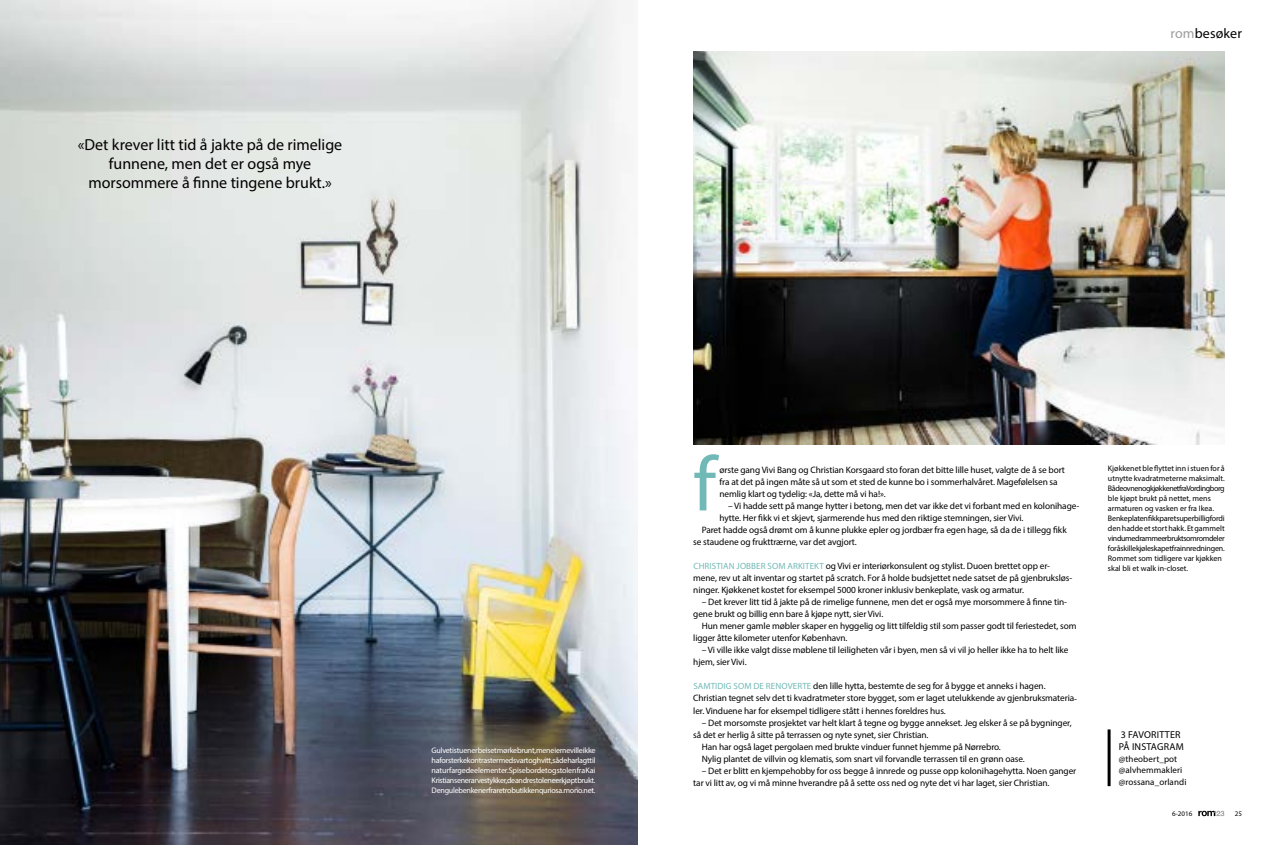
<style>
.page{position:relative;width:1276px;height:845px;background:#fff}
.page>*{position:absolute;margin:0;border:0;box-sizing:border-box;transform-origin:0 0}
.t1{font:77.9px "Myriad Pro";color:#71b9b7}
.t2{font:16px/19px "Myriad Pro";color:#000;text-align:center}
.t3{font:14px "Myriad Pro";letter-spacing:.01em;color:#000}
.t4{font:10px/12px "Myriad Pro";letter-spacing:.02em;color:#000}
.t5{font:9.3px/12px "Myriad Pro";letter-spacing:-.01em;color:#000}
.t6{font:9px/11.5px "Myriad Pro";letter-spacing:.01em;color:#000}
.t7{font:8px/10px "Myriad Pro";color:#000}
.t8{font:8px/10px "Myriad Pro";letter-spacing:-.03em;color:#fff;text-align:justify}
.t9{font:7px "Myriad Pro";color:#000}
.s1{color:#9d9d9c}
.s2{font-size:9px;color:#71b9b7}
</style>
<div class="page">
<svg style="left:1198px;top:810px;width:26px;height:6px"></svg>
<img style="left:0;top:0;width:638px;height:845px">
<img style="left:693px;top:51px;width:531px;height:394px">
<hr style="left:1107px;top:729px;width:3px;height:57px;background:#000">
<h2 class="t2" style="left:78px;top:135px;width:266px">«Det krever litt tid å jakte på de rimelige funnene, men det er også mye morsommere å finne tingene brukt.»</h2>
<h3 class="t3" style="left:1170px;top:25px;width:73px"><span class="s1">rom</span>besøker</h3>
<p class="t8" style="left:431px;top:745px;width:165px">Gulvet i stuen er beiset mørkebrunt, men eierne ville ikke ha for sterke kontraster med svart og hvitt, så de har lagt til naturfargede elementer. Spisebordet og stolen fra Kai Kristiansen er arvestykker, de andre stolene er kjøpt brukt.<br>Den gule benken er fra retrobutikken quriosa.mono.net.</p>
<h1 class="t1" style="left:693px;top:436px;width:24px">f</h1>
<p class="t5" style="left:719px;top:464px;width:347px">ørste gang Vivi Bang og Christian Korsgaard sto foran det bitte lille huset, valgte de å se bort fra at det på ingen måte så ut som et sted de kunne bo i sommerhalvåret. Magefølelsen sa nemlig klart og tydelig: «Ja, dette må vi ha!».</p>
<p class="t5" style="left:728px;top:500px;width:353px">– Vi hadde sett på mange hytter i betong, men det var ikke det vi forbant med en kolonihage-</p>
<p class="t5" style="left:719px;top:512px;width:305px">hytte. Her fikk vi et skjevt, sjarmerende hus med den riktige stemningen, sier Vivi.</p>
<p class="t5" style="left:702px;top:524px;width:366px">Paret hadde også drømt om å kunne plukke epler og jordbær fra egen hage, så da de i tillegg fikk</p>
<p class="t5" style="left:693px;top:536px;width:165px">se staudene og frukttrærne, var det avgjort.</p>
<p class="t5" style="left:693px;top:560px;width:380px"><span class="s2">CHRISTIAN JOBBER SOM ARKITEKT</span> og Vivi er interiørkonsulent og stylist. Duoen brettet opp er&shy;mene, rev ut alt inventar og startet på scratch. For å holde budsjettet nede satset de på gjenbruksløs&shy;ninger. Kjøkkenet kostet for eksempel 5000 kroner inklusiv benkeplate, vask og armatur.</p>
<p class="t5" style="left:693px;top:596px;width:375px;text-indent:9px">– Det krever litt tid å jakte på de rimelige funnene, men det er også mye morsommere å finne tin&shy;gene brukt og billig enn bare å kjøpe nytt, sier Vivi.</p>
<p class="t5" style="left:693px;top:620px;width:385px;text-indent:9px">Hun mener gamle møbler skaper en hyggelig og litt tilfeldig stil som passer godt til feriestedet, som ligger åtte kilometer utenfor København.</p>
<p class="t5" style="left:693px;top:644px;width:377px;text-indent:9px">– Vi ville ikke valgt disse møblene til leiligheten vår i byen, men så vi vil jo heller ikke ha to helt like hjem, sier Vivi.</p>
<p class="t5" style="left:693px;top:680px;width:385px"><span class="s2">SAMTIDIG SOM DE RENOVERTE</span> den lille hytta, bestemte de seg for å bygge et anneks i hagen.<br>Christian tegnet selv det ti kvadratmeter store bygget, som er laget utelukkende av gjenbruksmateria&shy;ler. Vinduene har for eksempel tidligere stått i hennes foreldres hus.</p>
<p class="t5" style="left:702px;top:716px;width:371px">– Det morsomste prosjektet var helt klart å tegne og bygge annekset. Jeg elsker å se på bygninger,</p>
<p class="t5" style="left:693px;top:728px;width:237px">så det er herlig å sitte på terrassen og nyte synet, sier Christian.</p>
<p class="t5" style="left:702px;top:740px;width:301px">Han har også laget pergolaen med brukte vinduer funnet hjemme på Nørrebro.</p>
<p class="t5" style="left:702px;top:752px;width:324px">Nylig plantet de villvin og klematis, som snart vil forvandle terrassen til en grønn oase.</p>
<p class="t5" style="left:693px;top:764px;width:384px;text-indent:9px">– Det er blitt en kjempehobby for oss begge å innrede og pusse opp kolonihagehytta. Noen ganger tar vi litt av, og vi må minne hverandre på å sette oss ned og nyte det vi har laget, sier Christian.</p>
<p class="t7" style="left:1108px;top:463px;width:118px">Kjøkkenet ble flyttet inn i stuen for å utnytte kvadratmeterne maksimalt.<br>Både ovnen og kjøkkenet fra Vordingborg ble kjøpt brukt på nettet, mens armaturen og vasken er fra Ikea.<br>Benkeplaten fikk paret superbillig fordi den hadde et stort hakk. Et gammelt vindu med ramme er brukt som romdeler for å skille kjøleskapet fra innredningen.<br>Rommet som tidligere var kjøkken skal bli et walk in-closet.</p>
<p class="t4" style="left:1119px;top:728px;width:66px">3 FAVORITTER<br>PÅ INSTAGRAM</p>
<p class="t6" style="left:1118px;top:752px;width:69px">@theobert_pot @alvhemmakleri @rossana_orlandi</p>
<p class="t9" style="left:1172px;top:809px;width:22px">6-2016</p>
<p class="t9" style="left:1234px;top:809px;width:9px">25</p>
</div>
